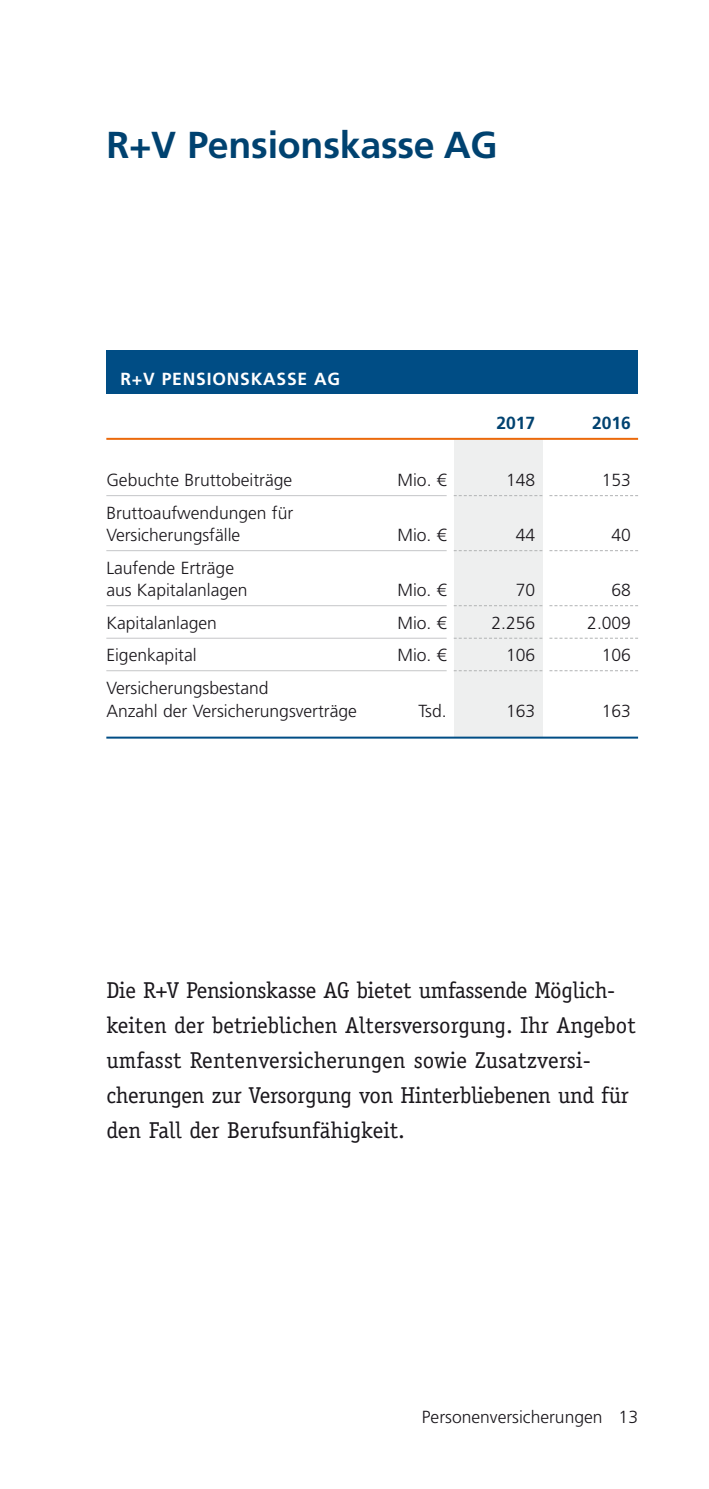
<style>
.page{position:relative;width:709px;height:1489px;background:#fff}
.page>*{position:absolute;margin:0;border:0;box-sizing:border-box;transform-origin:0 0}
.t1{font:700 37.5px "Frutiger LT";letter-spacing:-.005em;color:#004270}
.t2{font:23px/35px "Officina Serif";letter-spacing:-.01em;color:#1a171c}
.t3{font:300 17.5px/32.5px "Frutiger LT";color:#1a171c}
.t4{font:700 17.5px "Frutiger LT";letter-spacing:.045em;color:#fff}
.t5{font:700 17.5px "Frutiger LT";color:#004270}
</style>
<div class="page">
<div style="left:454px;top:439px;width:88px;height:298px;background:#eeefef"></div>
<hr style="left:106px;top:438px;width:532px;height:2px;background:#eb690b">
<svg style="left:454px;top:495px;width:88px;height:1px"></svg>
<svg style="left:454px;top:550px;width:88px;height:1px"></svg>
<svg style="left:454px;top:605px;width:88px;height:1px"></svg>
<svg style="left:454px;top:637px;width:88px;height:1px"></svg>
<svg style="left:454px;top:670px;width:88px;height:1px"></svg>
<hr style="left:106px;top:495px;width:340px;height:1px;background:#c5c6c8">
<hr style="left:106px;top:550px;width:340px;height:1px;background:#c5c6c8">
<hr style="left:106px;top:605px;width:340px;height:1px;background:#c5c6c8">
<hr style="left:106px;top:637px;width:340px;height:1px;background:#c5c6c8">
<hr style="left:106px;top:670px;width:340px;height:1px;background:#c5c6c8">
<div style="left:106px;top:350px;width:532px;height:44px;background:#004d85"></div>
<hr style="left:106px;top:736px;width:532px;height:2px;background:#004d85">
<svg style="left:549px;top:495px;width:89px;height:1px"></svg>
<svg style="left:549px;top:550px;width:89px;height:1px"></svg>
<svg style="left:549px;top:605px;width:89px;height:1px"></svg>
<svg style="left:549px;top:637px;width:89px;height:1px"></svg>
<svg style="left:549px;top:670px;width:89px;height:1px"></svg>
<h1 class="t1" style="left:106px;top:129px;width:393px">R+V Pensionskasse AG</h1>
<p class="t4" style="left:120px;top:372px;width:221px">R+V PENSIONSKASSE AG</p>
<p class="t3" style="left:106px;top:465px;width:187px">Gebuchte Bruttobeiträge</p>
<p class="t3" style="left:397px;top:465px;width:51px">Mio. €</p>
<p class="t3" style="left:106px;top:503px;width:188px;line-height:22.5px">Bruttoaufwendungen für<br>Versicherungsfälle</p>
<p class="t3" style="left:397px;top:520px;width:51px">Mio. €</p>
<p class="t3" style="left:106px;top:558px;width:143px;line-height:22.5px">Laufende Erträge aus Kapitalanlagen</p>
<p class="t3" style="left:397px;top:575px;width:51px">Mio. €</p>
<p class="t3" style="left:106px;top:608px;width:112px">Kapitalanlagen</p>
<p class="t3" style="left:397px;top:608px;width:51px">Mio. €</p>
<p class="t3" style="left:106px;top:640px;width:92px">Eigenkapital</p>
<p class="t3" style="left:397px;top:640px;width:51px">Mio. €</p>
<p class="t3" style="left:106px;top:678px;width:252px;line-height:22.5px">Versicherungsbestand<br>Anzahl der Versicherungsverträge</p>
<p class="t3" style="left:418px;top:695px;width:30px">Tsd.</p>
<p class="t5" style="left:496px;top:416px;width:40px">2017</p>
<p class="t5" style="left:592px;top:416px;width:40px">2016</p>
<p class="t3" style="left:506px;top:465px;width:31px">148</p>
<p class="t3" style="left:602px;top:465px;width:31px">153</p>
<p class="t3" style="left:516px;top:520px;width:21px">44</p>
<p class="t3" style="left:611px;top:520px;width:21px">40</p>
<p class="t3" style="left:491px;top:575px;width:45px;text-align:right">70<br>2.256<br>106</p>
<p class="t3" style="left:587px;top:575px;width:45px;text-align:right">68<br>2.009<br>106</p>
<p class="t3" style="left:506px;top:695px;width:31px">163</p>
<p class="t3" style="left:602px;top:695px;width:31px">163</p>
<p class="t2" style="left:106px;top:974px;width:531px">Die R+V Pensionskasse AG bietet umfassende Möglich&shy;keiten der betrieblichen Altersversorgung. Ihr Angebot umfasst Rentenversicherungen sowie Z usatzversi - cherungen zur Versorgung von Hinterbliebenen und für den Fall der Berufsunfähigkeit.</p>
<p class="t3" style="left:422px;top:1401px;width:218px">Personenversicherungen 13</p>
</div>
